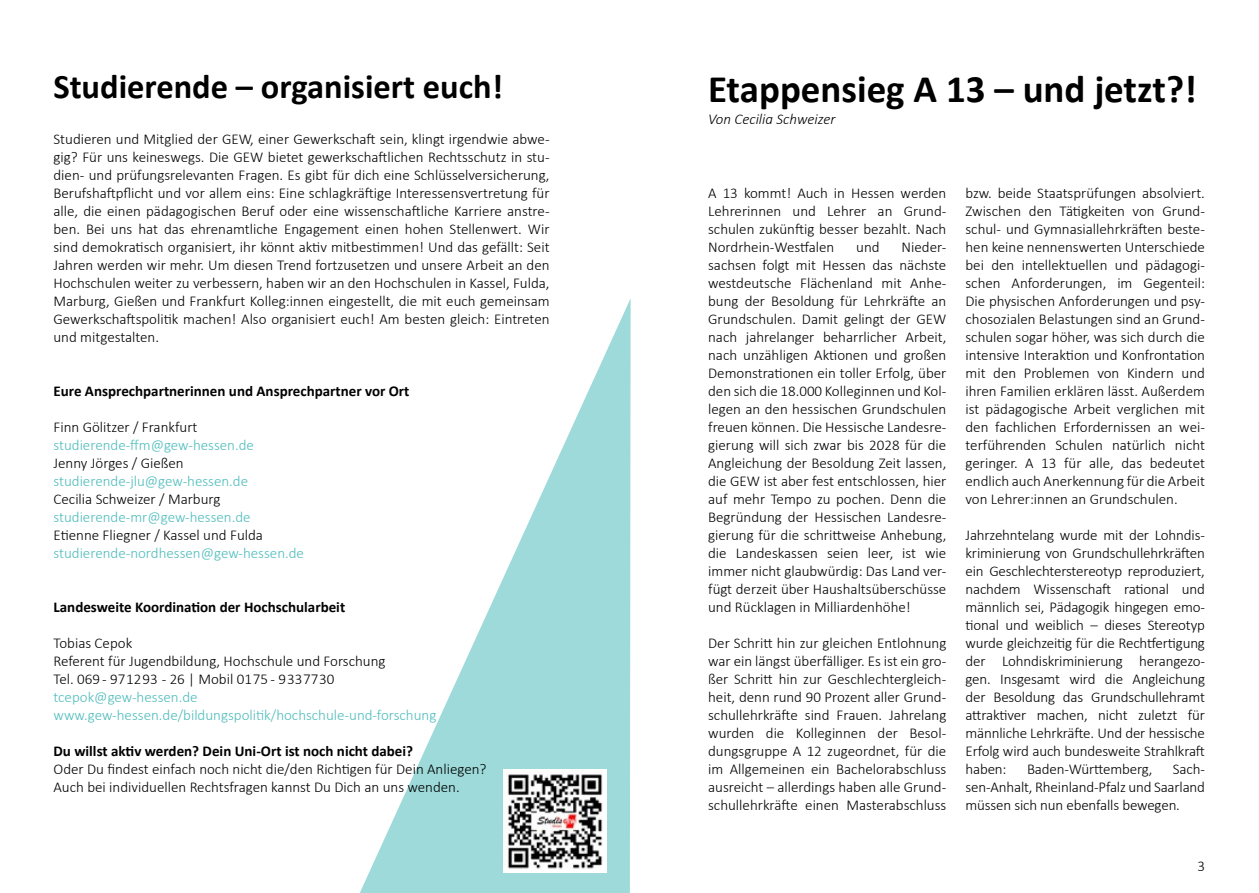
<style>
.page{position:relative;width:1259px;height:893px;background:#fff}
.page>*{position:absolute;margin:0;border:0;box-sizing:border-box;transform-origin:0 0}
.t1{font:700 39px "Calibri";color:#000}
.t2{font:700 34.5px "Calibri";color:#000}
.t3{font:300 15px/18px "Calibri";color:#000;text-align:justify}
.t4{font:300 15px/18px "Calibri";color:#50bcbc}
.t5{font:700 15px "Calibri";color:#000}
.t6{font:italic 300 15px "Calibri";color:#000}
</style>
<div class="page">
<svg style="left:360px;top:300px;width:270px;height:593px"></svg>
<img style="left:503px;top:770px;width:104px;height:103px">
<h2 class="t2" style="left:53px;top:62px;width:451px">Studierende – organisiert euch!</h2>
<h1 class="t1" style="left:708px;top:61px;width:490px">Etappensieg A 13 – und jetzt?!</h1>
<p class="t6" style="left:708px;top:110px;width:129px">Von Cecilia Schweizer</p>
<p class="t3" style="left:54px;top:130px;width:497px">Studieren und Mitglied der GEW, einer Gewerkschaft sein, klingt irgendwie abwe&shy;gig? Für uns keineswegs. Die GEW bietet gewerkschaftlichen Rechtsschutz in stu&shy;dien- und prüfungsrelevanten Fragen. Es gibt für dich eine Schlüsselversicherung, Berufshaftpflicht und vor allem eins: Eine schlagkräftige Interessensvertretung für alle, die einen pädagogischen Beruf oder eine wissenschaftliche Karriere anstre&shy;ben. Bei uns hat das ehrenamtliche Engagement einen hohen Stellenwert. Wir sind demokratisch organisiert, ihr könnt aktiv mitbestimmen! Und das gefällt: Seit Jahren werden wir mehr. Um diesen Trend fortzusetzen und unsere Arbeit an den Hochschulen weiter zu verbessern, haben wir an den Hochschulen in Kassel, Fulda, Marburg, Gießen und Frankfurt Kolleg:innen eingestellt, die mit euch gemeinsam Gewerkschaftspolitik machen! Also organisiert euch! Am besten gleich: Eintreten und mitgestalten.</p>
<p class="t5" style="left:54px;top:380px;width:357px">Eure Ansprechpartnerinnen und Ansprechpartner vor Ort</p>
<p class="t3" style="left:54px;top:418px;width:145px">Finn Gölitzer / Frankfurt</p>
<p class="t4" style="left:54px;top:436px;width:202px">studierende-ffm@gew-hessen.de</p>
<p class="t3" style="left:54px;top:454px;width:132px">Jenny Jörges / Gießen</p>
<p class="t4" style="left:54px;top:472px;width:196px">studierende-jlu@gew-hessen.de</p>
<p class="t3" style="left:54px;top:490px;width:168px">Cecilia Schweizer / Marburg</p>
<p class="t4" style="left:54px;top:508px;width:199px">studierende-mr@gew-hessen.de</p>
<p class="t3" style="left:54px;top:526px;width:211px">Etienne Fliegner / Kassel und Fulda</p>
<p class="t4" style="left:54px;top:544px;width:252px">studierende-nordhessen@gew-hessen.de</p>
<p class="t5" style="left:54px;top:596px;width:293px">Landesweite Koordination der Hochschularbeit</p>
<p class="t3" style="left:54px;top:634px;width:333px;text-align:left">Tobias Cepok<br>Referent für Jugendbildung, Hochschule und Forschung<br>Tel. 069 - 971293 - 26 | Mobil 0175 - 9337730</p>
<p class="t4" style="left:54px;top:688px;width:384px">tcepok@gew-hessen.de www.gew-hessen.de/bildungspolitik/hochschule-und-forschung</p>
<p class="t5" style="left:54px;top:740px;width:361px">Du willst aktiv werden? Dein Uni-Ort ist noch nicht dabei?</p>
<p class="t3" style="left:54px;top:760px;width:434px">Oder Du findest einfach noch nicht die/den Richtigen für Dein Anliegen?<br>Auch bei individuellen Rechtsfragen kannst Du Dich an uns wenden.</p>
<p class="t3" style="left:708px;top:184px;width:240px">A 13 kommt! Auch in Hessen werden Lehrerinnen und Lehrer an Grund&shy;schulen zukünftig besser bezahlt. Nach Nordrhein-Westfalen</p>
<p class="t3" style="left:708px;top:238px;width:240px;text-indent:193px">Nieder&shy;sachsen folgt mit Hessen das nächste westdeutsche Flächenland mit Anhe&shy;bung der Besoldung für Lehrkräfte an Grundschulen. Damit gelingt der GEW nach jahrelanger beharrlicher Arbeit, nach unzähligen Aktionen und großen Demonstrationen ein toller Erfolg, über den sich die 18.000 Kolleginnen und Kol&shy;legen an den hessischen Grundschulen freuen können. Die Hessische Landesre&shy;gierung will sich zwar bis 2028 für die Angleichung der Besoldung Zeit lassen, die GEW ist aber fest entschlossen, hier auf mehr Tempo zu pochen. Denn die Begründung der Hessischen Landesre&shy;gierung für die schrittweise Anhebung, die Landeskassen seien leer, ist wie immer nicht glaubwürdig: Das Land ver&shy;fügt derzeit über Haushaltsüberschüsse und Rücklagen in Milliardenhöhe!</p>
<p class="t3" style="left:708px;top:634px;width:240px">Der Schritt hin zur gleichen Entlohnung war ein längst überfälliger. Es ist ein gro&shy;ßer Schritt hin zur Geschlechtergleich&shy;heit, denn rund 90 Prozent aller Grund&shy;schullehrkräfte sind Frauen. Jahrelang wurden die Kolleginnen der Besol&shy;dungsgruppe A 12 zugeordnet, für die im Allgemeinen ein Bachelorabschluss ausreicht – allerdings haben alle Grund&shy;schullehrkräfte einen Masterabschluss</p>
<p class="t3" style="left:856px;top:238px;width:25px">und</p>
<p class="t3" style="left:965px;top:184px;width:241px">bzw. beide Staatsprüfungen absolviert.<br>Zwischen den Tätigkeiten von Grund&shy;schul- und Gymnasiallehrkräften beste&shy;hen keine nennenswerten Unterschiede bei den intellektuellen und pädagogi&shy;schen Anforderungen, im Gegenteil:<br>Die physischen Anforderungen und psy&shy;chosozialen Belastungen sind an Grund&shy;schulen sogar höher, was sich durch die intensive Interaktion und Konfrontation mit den Problemen von Kindern und ihren Familien erklären lässt. Außerdem ist pädagogische Arbeit verglichen mit den fachlichen Erfordernissen an wei&shy;terführenden Schulen natürlich nicht geringer. A 13 für alle, das bedeutet endlich auch Anerkennung für die Arbeit von Lehrer:innen an Grundschulen.</p>
<p class="t3" style="left:965px;top:526px;width:241px">Jahrzehntelang wurde mit der Lohndis&shy;kriminierung von Grundschullehrkräften ein Geschlechterstereotyp reproduziert, nachdem Wissenschaft rational und männlich sei, Pädagogik hingegen emo&shy;tional und weiblich – dieses Stereotyp wurde gleichzeitig für die Rechtfertigung der Lohndiskriminierung herangezo&shy;gen. Insgesamt wird die Angleichung der Besoldung das Grundschullehramt attraktiver machen, nicht zuletzt für männliche Lehrkräfte. Und der hessische Erfolg wird auch bundesweite Strahlkraft haben:</p>
<p class="t3" style="left:965px;top:760px;width:241px;text-indent:207px">Sach&shy;sen-Anhalt, Rheinland-Pfalz und Saarland müssen sich nun ebenfalls bewegen.</p>
<p class="t3" style="left:1027px;top:760px;width:127px">Baden-Württemberg,</p>
<p class="t3" style="left:1197px;top:857px;width:9px">3</p>
</div>
